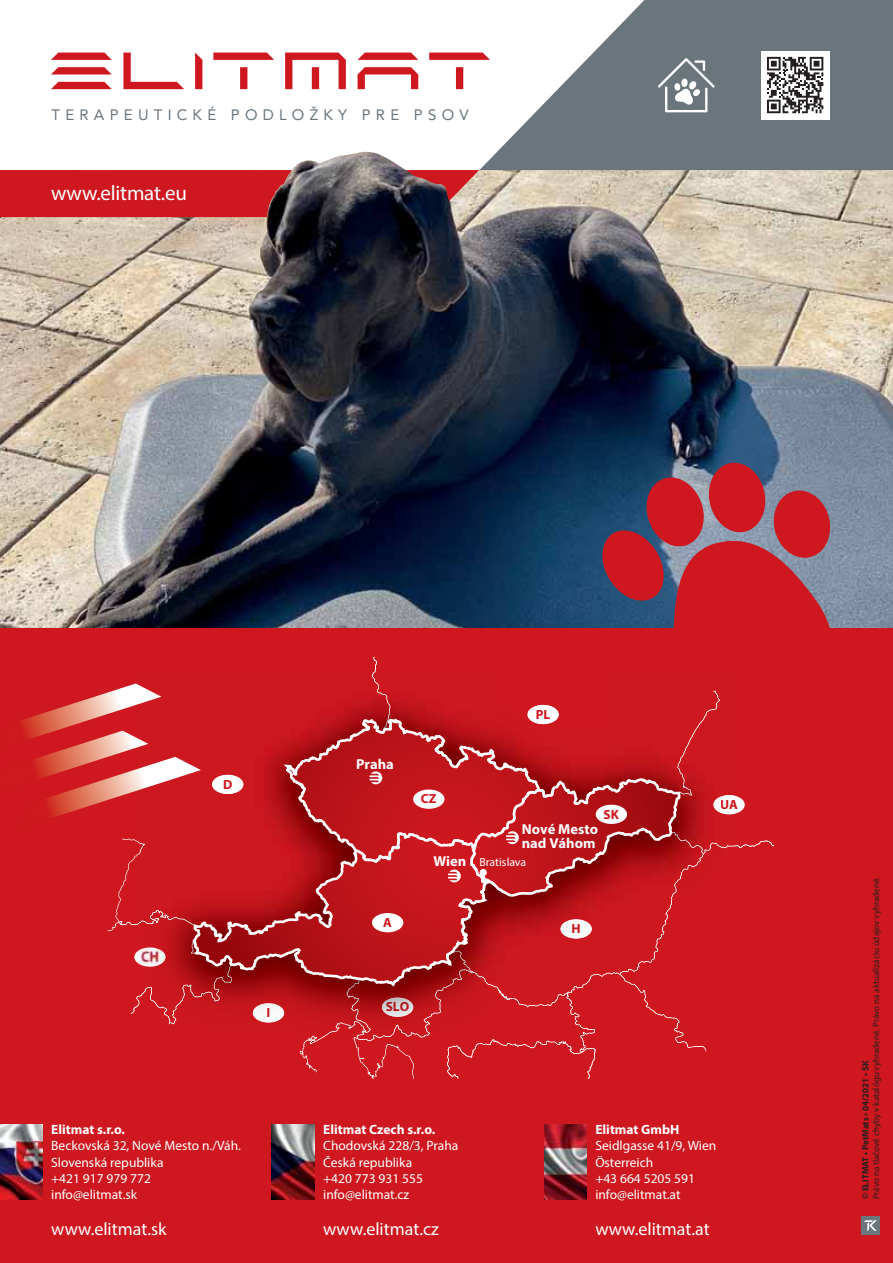
<style>
.page{position:relative;width:893px;height:1263px;background:#fff}
.page>*{position:absolute;margin:0;border:0;box-sizing:border-box;transform-origin:0 0}
.t1{font:21px "Myriad Pro";letter-spacing:-.01em;color:#fff}
.t2{font:18px "Myriad Pro";color:#fff}
.t3{font:15px "Avenir";letter-spacing:.35em;color:#6a757c}
.t4{font:700 14.4px/14.4px "Myriad Pro";color:#fff}
.t5{font:13.5px/16.2px "Myriad Pro";color:#fff}
.t6{font:700 13.5px "Myriad Pro";color:#fff}
.t7{font:700 13.35px "Myriad Pro";color:#ce171e}
.t8{font:700 13.35px "Myriad Pro";color:#a40d11}
.t9{font:700 13.35px "Myriad Pro";color:#cd171e}
.t10{font:700 13.35px "Myriad Pro";color:#c9161d}
.t11{font:700 13.35px "Myriad Pro";color:#ca161d}
.t12{font:11.85px "Myriad Pro";color:#fff}
.t13{font:9px "Myriad Pro";color:#231f20}
.t14{font:700 9px "Myriad Pro";color:#231f20}
.s1{color:#a60d12}
.s2{color:#ce171e}
</style>
<div class="page">
<img style="left:0;top:170px;width:893px;height:458px">
<div style="left:0;top:628px;width:893px;height:635px;background:#ce171e"></div>
<svg style="left:479px;top:0;width:414px;height:170px;fill:#6a757c"></svg>
<img style="left:0;top:1124px;width:43px;height:75px">
<img style="left:272px;top:1124px;width:43px;height:75px">
<img style="left:544px;top:1124px;width:43px;height:75px">
<svg style="left:51px;top:53px;width:439px;height:36px"></svg>
<svg style="left:0;top:170px;width:479px;height:47px;background:#ce2228"></svg>
<div style="left:761px;top:51px;width:68px;height:68px;background:#fff"></div>
<svg style="left:767px;top:57px;width:56px;height:56px"></svg>
<div style="left:861px;top:1217px;width:19px;height:18px;background:#6a757c"></div>
<svg style="left:864px;top:1220px;width:13px;height:11px"></svg>
<svg style="left:658px;top:58px;width:57px;height:54px"></svg>
<svg style="left:20px;top:683px;width:754px;height:396px"></svg>
<img style="left:249px;top:151px;width:205px;height:161px">
<svg style="left:598px;top:460px;width:248px;height:168px;background:#964252"></svg>
<p class="t3" style="left:51px;top:108px;width:419px">TERAPEUTICKÉ PODLOŽKY PRE PSOV</p>
<h1 class="t1" style="left:51px;top:185px;width:137px">www.elitmat.eu</h1>
<p class="t7" style="left:223px;top:776px;width:11px">D</p>
<p class="t10" style="left:266px;top:1005px;width:5px">I</p>
<p class="t6" style="left:51px;top:1121px;width:75px">Elitmat s.r.o.</p>
<p class="t5" style="left:51px;top:1139px;width:191px">Beckovská 32, Nové Mesto n./Váh.<br>Slovenská republika<br>+421 917 979 772<br>info@elitmat.sk</p>
<h2 class="t2" style="left:51px;top:1222px;width:117px">www.elitmat.sk</h2>
<p class="t4" style="left:356px;top:756px;width:39px">Praha</p>
<p class="t7" style="left:383px;top:914px;width:10px">A</p>
<p class="t7" style="left:536px;top:706px;width:16px">PL</p>
<p class="t7" style="left:421px;top:791px;width:17px">CZ</p>
<p class="t4" style="left:433px;top:854px;width:34px">Wien</p>
<p class="t7" style="left:604px;top:806px;width:17px">SK</p>
<p class="t4" style="left:522px;top:822px;width:78px">Nové Mesto nad Váhom</p>
<p class="t12" style="left:479px;top:858px;width:48px">Bratislava</p>
<p class="t11" style="left:571px;top:921px;width:11px">H</p>
<p class="t8" style="left:386px;top:999px;width:25px">SL<span class="s1">O</span></p>
<p class="t9" style="left:720px;top:796px;width:19px">U<span class="s2">A</span></p>
<p class="t6" style="left:323px;top:1121px;width:113px">Elitmat Czech s.r.o.</p>
<p class="t5" style="left:323px;top:1139px;width:137px">Chodovská 228/3, Praha<br>Česká republika<br>+420 773 931 555 info@elitmat.cz</p>
<h2 class="t2" style="left:323px;top:1222px;width:117px">www.elitmat.cz</h2>
<p class="t6" style="left:595px;top:1121px;width:86px">Elitmat GmbH</p>
<p class="t5" style="left:595px;top:1139px;width:123px">Seidlgasse 41/9, Wien<br>Österreich<br>+43 664 5205 591 info@elitmat.at</p>
<h2 class="t2" style="left:595px;top:1222px;width:116px">www.elitmat.at</h2>
<p class="t13" style="left:873px;top:1199px;width:324px;rotate:-90deg">Právo na tlačové chyby v katalógu vyhradené. Právo na aktualizáciu údajov vyhradené.</p>
<p class="t14" style="left:860px;top:1199px;width:140px;rotate:-90deg">© ELITMAT • PetMats • 04/2021 • SK</p>
</div>
